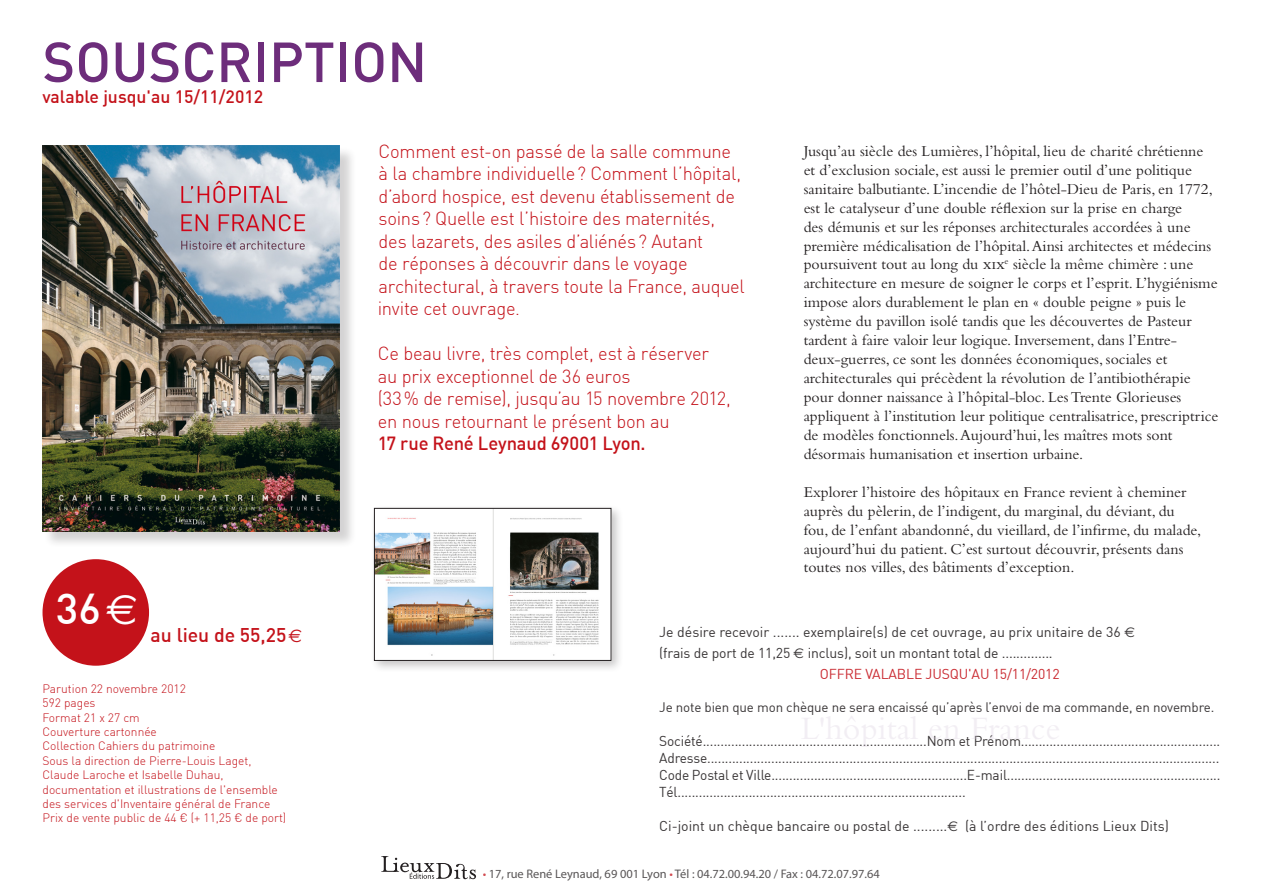
<style>
.page{position:relative;width:1263px;height:893px;background:#fff}
.page>*{position:absolute;margin:0;border:0;box-sizing:border-box;transform-origin:0 0}
.t1{font:500 55.5px "DIN";color:#6d2d7b}
.t2{font:500 42.3px "DIN";color:#fff}
.t3{font:500 19.5px "DIN";color:#c4121a}
.t4{font:300 18.75px/22.5px "DIN";letter-spacing:-.015em;color:#c4121a}
.t5{font:500 17.7px "DIN";color:#c4121a}
.t6{font:15.75px/18.9px "Bembo";color:#231f20}
.t7{font:14.1px/17px "DIN";letter-spacing:-.01em;color:#231f20;text-align:justify}
.t8{font:14.1px "DIN";letter-spacing:-.01em;color:#c4121a}
.t9{font:13.5px "DIN";letter-spacing:-.01em;color:#231f20}
.t10{font:12.45px "Myriad Pro";color:#231f20}
.t11{font:300 12px/14.4px "DIN";color:#c4121a}
.s1{font-weight:500}
.s2{font-family:"Bembo SC"}
.s3{font-family:"Euro Sans";font-weight:400}
.s4{font-family:"Euro Sans";font-weight:400;font-size:18.15px}
.s5{font-family:"Euro Sans"}
.s6{color:#c4121a}
</style>
<div class="page">
<div style="left:43px;top:146px;width:320px;height:409px;background:#231f20;opacity:.2"></div>
<img style="left:43px;top:146px;width:297px;height:385px">
<div style="left:43px;top:559px;width:106px;height:107px;background:#c4121a;border-radius:50%"></div>
<svg style="left:381px;top:856px;width:95px;height:23px"></svg>
<div style="left:370px;top:504px;width:260px;height:175px;background:#231f20;opacity:.25"></div>
<img style="left:376px;top:510px;width:233px;height:149px">
<div style="left:374px;top:508px;width:237px;height:153px;border:1px solid #231f20"></div>
<p class="t1" style="left:43px;top:27px;width:386px">Souscription</p>
<p class="t5" style="left:43px;top:85px;width:222px">valable jusqu'au 15/11/2012</p>
<p class="t4" style="left:378px;top:140px;width:368px">Comment est-on passé de la salle commune<br>à la chambre individuelle? Comment l’hôpital, d’abord hospice, est devenu établissement de soins? Quelle est l’histoire des maternités, des lazarets, des asiles d’aliénés? Autant<br>de réponses à découvrir dans le voyage architectural, à travers toute la France, auquel invite cet ouvrage.</p>
<p class="t4" style="left:378px;top:342px;width:355px">Ce beau livre, très complet, est à réserver au prix exceptionnel de 36 euros<br>(33% de remise), jusqu’au 15 novembre 2012, en nous retournant le présent bon au<br><span class="s1">17 rue René Leynaud 69001 Lyon.</span></p>
<p class="t6" style="left:804px;top:141px;width:416px">Jusqu’au siècle des Lumières, l’hôpital, lieu de charité chrétienne et d’exclusion sociale, est aussi le premier outil d’une politique sanitaire balbutiante. L’incendie de l’hôtel-Dieu de Paris, en 1772, est le catalyseur d’une double réflexion sur la prise en charge<br>des démunis et sur les réponses architecturales accordées à une première médicalisation de l’hôpital. Ainsi architectes et médecins poursuivent tout au long du <span class="s2">xix</span><sup>e</sup> siècle la même chimère : une architecture en mesure de soigner le corps et l’esprit. L’hygiénisme impose alors durablement le plan en « double peigne » puis le système du pavillon isolé tandis que les découvertes de Pasteur tardent à faire valoir leur logique. Inversement, dans l’Entre&shy;deux-guerres, ce sont les données économiques, sociales et architecturales qui précèdent la révolution de l’antibiothérapie pour donner naissance à l’hôpital-bloc. Les Trente Glorieuses appliquent à l’institution leur politique centralisatrice, prescriptrice de modèles fonctionnels. Aujourd’hui, les maîtres mots sont désormais humanisation et insertion urbaine.</p>
<p class="t6" style="left:804px;top:482px;width:399px">Explorer l’histoire des hôpitaux en France revient à cheminer auprès du pèlerin, de l’indigent, du marginal, du déviant, du fou, de l’enfant abandonné, du vieillard, de l’infirme, du malade, aujourd’hui du patient. C’est surtout découvrir, présents dans toutes nos villes, des bâtiments d’exception.</p>
<p class="t2" style="left:56px;top:581px;width:84px">36<span class="s3">R</span></p>
<p class="t3" style="left:151px;top:623px;width:153px">au lieu de 55,25<span class="s4">R</span></p>
<p class="t11" style="left:43px;top:681px;width:145px">Parution 22 novembre 2012<br>592 pages</p>
<p class="t11" style="left:43px;top:710px;width:99px">Format 21 x 27 cm</p>
<p class="t11" style="left:43px;top:724px;width:116px">Couverture cartonnée</p>
<p class="t11" style="left:43px;top:739px;width:174px">Collection Cahiers du patrimoine</p>
<p class="t11" style="left:43px;top:753px;width:237px">Sous la direction de Pierre-Louis Laget, Claude Laroche et Isabelle Duhau, documentation et illustrations de l'ensemble des services d'Inventaire général de France</p>
<p class="t11" style="left:43px;top:811px;width:245px">Prix de vente public de 44 € (+ 11,25 € de port)</p>
<p class="t7" style="left:659px;top:623px;width:477px">Je désire recevoir ....... exemplaire(s) de cet ouvrage, au prix unitaire de 36 <span class="s5">E</span></p>
<p class="t7" style="left:659px;top:644px;width:395px">(frais de port de 11,25 <span class="s5">E</span> inclus), soit un montant total de ..............</p>
<p class="t8" style="left:820px;top:665px;width:241px">OFFRE VALABLE JUSQU'AU 15/11/2012</p>
<p class="t9" style="left:659px;top:699px;width:557px">Je note bien que mon chèque ne sera encaissé qu’après l’envoi de ma commande, en novembre.</p>
<p class="t7" style="left:659px;top:732px;width:563px">Société...............................................................Nom et Prénom........................................................<br>Adresse................................................................................................................................................<br>Code Postal et Ville.......................................................E-mail............................................................<br>Tél.................................................................................</p>
<p class="t7" style="left:659px;top:817px;width:511px">Ci-joint un chèque bancaire ou postal de .........<span class="s5">E</span> (à l’ordre des éditions Lieux Dits)</p>
<p class="t10" style="left:483px;top:866px;width:399px"><span class="s6">•</span> 17, rue René Leynaud, 69 001 Lyon <span class="s6">•</span> Tél : 04.72.00.94.20 / Fax : 04.72.07.97.64</p>
</div>
